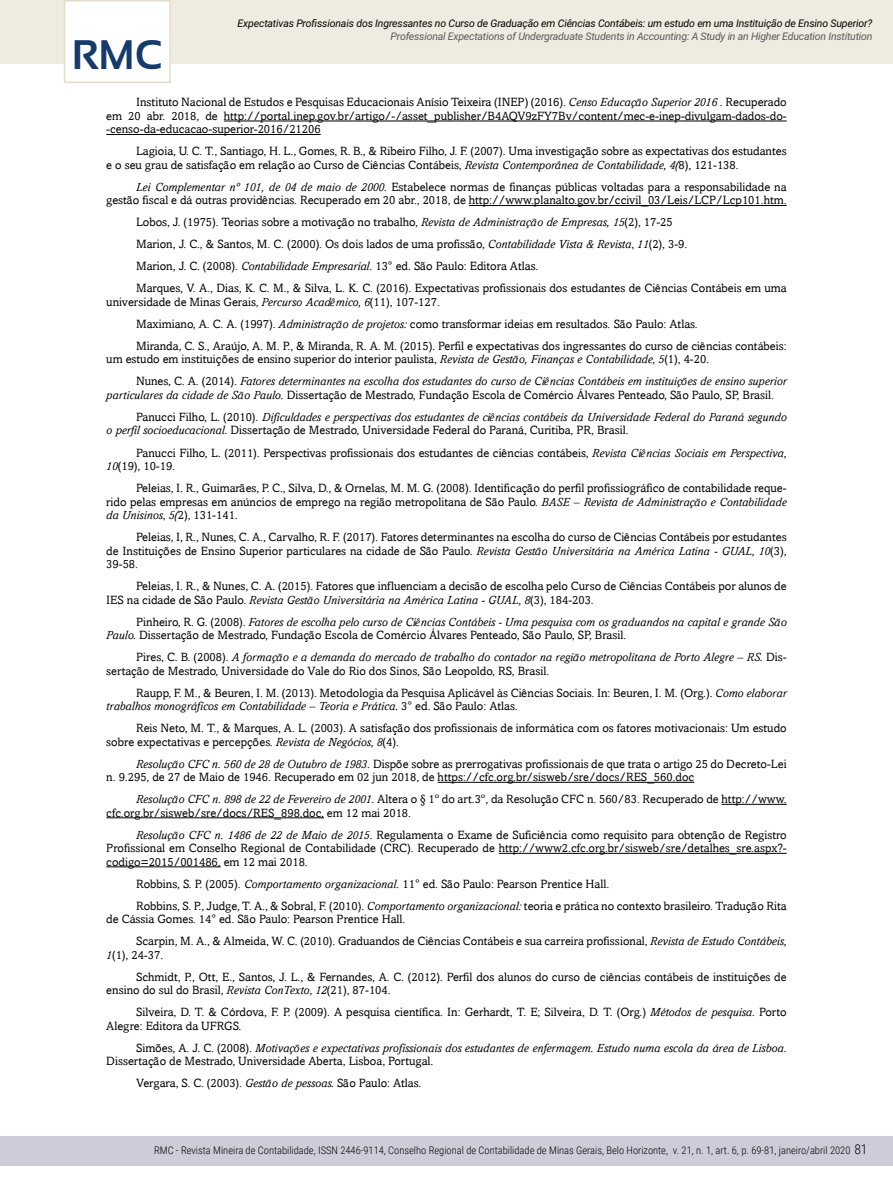
<style>
.page{position:relative;width:893px;height:1191px;background:#fff}
.page>*{position:absolute;margin:0;border:0;box-sizing:border-box;transform-origin:0 0}
.t1{font:700 41.25px "Sansation";color:#143b6b}
.t2{font:300 13.5px "Roboto Condensed";color:#000}
.t3{font:12px/13.5px "Amasis";color:#000}
.t4{font:italic 12px/22px "Amasis";color:#000}
.t5{font:300 10.5px "Roboto Condensed";color:#000}
.t6{font:italic 10.5px "Roboto";letter-spacing:-.015em;color:#000}
.t7{font:italic 10.5px "Roboto";letter-spacing:-.02em;color:#58595b}
.s1{font-style:italic}
.s2{font-style:normal}
.s3{font-family:"Times New Roman"}
</style>
<div class="page">
<div style="left:0;top:1135px;width:893px;height:30px;background:#cdcdda"></div>
<div style="left:0;top:0;width:893px;height:64px;background:#efebe1"></div>
<div style="left:64px;top:0;width:107px;height:83px;background:#fff;border:2px solid #e4dcca"></div>
<hr style="left:224px;top:121px;width:563px;height:1px;background:#000">
<hr style="left:106px;top:134px;width:215px;height:1px;background:#000">
<hr style="left:469px;top:205px;width:318px;height:1px;background:#000">
<hr style="left:438px;top:782px;width:256px;height:1px;background:#000">
<hr style="left:721px;top:804px;width:66px;height:1px;background:#000">
<hr style="left:106px;top:817px;width:218px;height:1px;background:#000">
<hr style="left:499px;top:853px;width:288px;height:1px;background:#000">
<hr style="left:106px;top:866px;width:115px;height:1px;background:#000">
<p class="t6" style="left:238px;top:16px;width:636px">Expectativas Profissionais dos Ingressantes no Curso de Graduação em Ciências Contábeis: um estudo em uma Instituição de Ensino Superior?</p>
<p class="t7" style="left:391px;top:29px;width:483px">Professional Expectations of Undergraduate Students in Accounting: A Study in an Higher Education Institution</p>
<h1 class="t1" style="left:72px;top:32px;width:92px">RMC</h1>
<p class="t3" style="left:106px;top:95px;width:682px;text-align:justify;text-indent:30px">Instituto Nacional de Estudos e Pesquisas Educacionais Anísio Teixeira (INEP) (2016). <span class="s1">Censo Educação Superior 2016 .</span> Recuperado em 20 abr. 2018, de http://portal.inep.gov.br/artigo/-/asset_publisher/B4AQV9zFY7Bv/content/mec-e-inep-divulgam-dados-do--censo-da-educacao-superior-2016/21206</p>
<p class="t3" style="left:106px;top:144px;width:682px;text-indent:30px">Lagioia, U. C. T., Santiago, H. L., Gomes, R. B., &amp; Ribeiro Filho, J. F. (2007). Uma investigação sobre as expectativas dos estudantes e o seu grau de satisfação em relação ao Curso de Ciências Contábeis, <span class="s1">Revista Contemporânea de Contabilidade, 4(</span>8), 121-138.</p>
<p class="t3" style="left:106px;top:180px;width:682px;text-align:right"><span class="s1">Lei Complementar nº 101, de 04 de maio de 2000.</span> Estabelece normas de finanças públicas voltadas para a responsabilidade na gestão fiscal e dá outras providências. Recuperado em 20 abr., 2018, de http://www.planalto.gov.br/ccivil_03/Leis/LCP/Lcp101.htm.</p>
<p class="t3" style="left:136px;top:211px;width:652px;line-height:22px">Lobos, J. (1975). Teorias sobre a motivação no trabalho, <span class="s1">Revista de Administração de Empresas, 15</span>(2), 17-25<br>Marion, J. C., &amp; Santos, M. C. (2000). Os dois lados de uma profissão, <span class="s1">Contabilidade Vista &amp; Revista</span>, <span class="s1">11</span>(2), 3-9.<br>Marion, J. C. (2008). <span class="s1">Contabilidade Empresarial.</span> 13° ed. São Paulo: Editora Atlas.<br>Marques, V. A., Dias, K. C. M., &amp; Silva, L. K. C. (2016). Expectativas profissionais dos estudantes de Ciências Contábeis em uma</p>
<p class="t3" style="left:136px;top:291px;width:652px;line-height:22px;text-indent:-30px">universidade de Minas Gerais, <span class="s1">Percurso Acadêmico, 6</span>(11), 107-127.<br>Maximiano, A. C. A. (1997). <span class="s1">Administração de projetos:</span> como transformar ideias em resultados. São Paulo: Atlas.<br>Miranda, C. S., Araújo, A. M. P., &amp; Miranda, R. A. M. (2015). Perfil e expectativas dos ingressantes do curso de ciências contábeis:</p>
<p class="t4" style="left:136px;top:348px;width:652px;text-indent:-30px"><span class="s2">um estudo em instituições de ensino superior do interior paulista,</span> Revista de Gestão, Finanças e Contabilidade, 5<span class="s2">(1), 4-20.<br>Nunes, C. A. (2014).</span> Fatores determinantes na escolha dos estudantes do curso de Ciências Contábeis em instituições de ensino superior</p>
<p class="t4" style="left:136px;top:384px;width:652px;text-indent:-30px">particulares da cidade de São Paulo. <span class="s2">Dissertação de Mestrado, Fundação Escola de Comércio Álvares Penteado, São Paulo, SP, Brasil.<br>Panucci Filho, L. (2010).</span> Dificuldades e perspectivas dos estudantes de ciências contábeis da Universidade Federal do Paraná segundo</p>
<p class="t3" style="left:136px;top:419px;width:652px;line-height:22px;text-indent:-30px"><span class="s1">o perfil socioeducacional.</span> Dissertação de Mestrado, Universidade Federal do Paraná, Curitiba, PR, Brasil.<br>Panucci Filho, L. (2011). Perspectivas profissionais dos estudantes de ciências contábeis, <span class="s1">Revista Ciências Sociais em Perspectiva,</span></p>
<p class="t3" style="left:136px;top:455px;width:652px;line-height:22px;text-indent:-30px"><span class="s1">10</span>(19), 10-19.<br>Peleias, I. R., Guimarães, P. C., Silva, D., &amp; Ornelas, M. M. G. (2008). Identificação do perfil profissiográfico de contabilidade reque-</p>
<p class="t3" style="left:106px;top:494px;width:682px">rido pelas empresas em anúncios de emprego na região metropolitana de São Paulo. <span class="s1">BASE – Revista de Administração e Contabilidade da Unisinos</span>, <span class="s1">5(</span>2), 131-141.</p>
<p class="t3" style="left:106px;top:530px;width:682px;text-align:justify;text-indent:30px">Peleias, I, R., Nunes, C. A., Carvalho, R. F. (2017). Fatores determinantes na escolha do curso de Ciências Contábeis por estudantes de Instituições de Ensino Superior particulares na cidade de São Paulo. <span class="s1">Revista Gestão Universitária na América Latina - GUAL, 10</span>(3), 39-58.</p>
<p class="t3" style="left:106px;top:579px;width:682px;text-indent:30px">Peleias, I. R., &amp; Nunes, C. A. (2015). Fatores que influenciam a decisão de escolha pelo Curso de Ciências Contábeis por alunos de<br>IES na cidade de São Paulo. <span class="s1">Revista Gestão Universitária na América Latina - GUAL, 8</span>(3), 184-203.</p>
<p class="t3" style="left:106px;top:614px;width:682px;text-indent:30px">Pinheiro, R. G. (2008). <span class="s1">Fatores de escolha pelo curso de Ciências Contábeis - Uma pesquisa com os graduandos na capital e grande São<br>Paulo.</span> Dissertação de Mestrado, Fundação Escola de Comércio Álvares Penteado, São Paulo, SP, Brasil.</p>
<p class="t3" style="left:106px;top:650px;width:682px;text-indent:30px">Pires, C. B. (2008). <span class="s1">A formação e a demanda do mercado de trabalho do contador na região metropolitana de Porto Alegre – RS.</span> Dis&shy;sertação de Mestrado, Universidade do Vale do Rio dos Sinos, São Leopoldo, RS, Brasil.</p>
<p class="t3" style="left:106px;top:685px;width:682px;text-indent:30px">Raupp, F. M., &amp; Beuren, I. M. (2013). Metodologia da Pesquisa Aplicável às Ciências Sociais. In: Beuren, I. M. (Org.). <span class="s1">Como elaborar trabalhos monográficos em Contabilidade – Teoria e Prática.</span> 3° ed. São Paulo: Atlas.</p>
<p class="t3" style="left:106px;top:721px;width:682px;text-indent:30px">Reis Neto, M. T., &amp; Marques, A. L. (2003). A satisfação dos profissionais de informática com os fatores motivacionais: Um estudo sobre expectativas e percepções. <span class="s1">Revista de Negócios, 8</span>(4).</p>
<p class="t3" style="left:106px;top:756px;width:682px;text-indent:30px"><span class="s1">Resolução CFC n. 560 de 28 de Outubro de 1983.</span> Dispõe sobre as prerrogativas profissionais de que trata o artigo 25 do Decreto-Lei n. 9.295, de 27 de Maio de 1946. Recuperado em 02 jun 2018, de https://cfc.org.br/sisweb/sre/docs/RES_560.doc</p>
<p class="t3" style="left:106px;top:792px;width:682px;text-indent:30px"><span class="s1">Resolução CFC n. 898 de 22 de Fevereiro de 2001.</span> Altera o § 1º do art.3º, da Resolução CFC n. 560/83. Recuperado de http://www. cfc.org.br/sisweb/sre/docs/RES_898.doc, em 12 mai 2018.</p>
<p class="t3" style="left:106px;top:827px;width:682px;text-align:justify;text-indent:30px"><span class="s1">Resolução CFC n. 1486 de 22 de Maio de 2015.</span> Regulamenta o Exame de Suficiência como requisito para obtenção de Registro Profissional em Conselho Regional de Contabilidade (CRC). Recuperado de http://www2.cfc.org.br/sisweb/sre/detalhes_sre.aspx?- codigo=2015/001486, em 12 mai 2018.</p>
<p class="t3" style="left:136px;top:872px;width:652px;line-height:22px">Robbins, S. P. (2005). <span class="s1">Comportamento organizacional.</span> 11° ed. São Paulo: Pearson Prentice Hall.<br>Robbins, S. P., Judge, T. A., &amp; Sobral, F. (2010). <span class="s1">Comportamento organizacional:</span> teoria e prática no contexto brasileiro. Tradução Rita</p>
<p class="t3" style="left:136px;top:908px;width:652px;line-height:22px;text-indent:-30px">de Cássia Gomes. 14° ed. São Paulo: Pearson Prentice Hall.<br>Scarpin, M. A., &amp; Almeida, W. C. (2010). Graduandos de Ciências Contábeis e sua carreira profissional, <span class="s1">Revista de Estudo Contábeis,</span></p>
<p class="t3" style="left:136px;top:943px;width:652px;line-height:22px;text-indent:-30px"><span class="s1">1</span>(1), 24<span class="s3">‐</span>37.<br>Schmidt, P., Ott, E., Santos, J. L., &amp; Fernandes, A. C. (2012). Perfil dos alunos do curso de ciências contábeis de instituições de</p>
<p class="t3" style="left:136px;top:979px;width:652px;line-height:22px;text-indent:-30px">ensino do sul do Brasil, <span class="s1">Revista ConTexto</span>, <span class="s1">12</span>(21), 87-104.<br>Silveira, D. T. &amp; Córdova, F. P. (2009). A pesquisa científica. In: Gerhardt, T. E; Silveira, D. T. (Org.) <span class="s1">Métodos de pesquisa.</span> Porto</p>
<p class="t4" style="left:136px;top:1014px;width:652px;text-indent:-30px"><span class="s2">Alegre: Editora da UFRGS.<br>Simões, A. J. C. (2008).</span> Motivações e expectativas profissionais dos estudantes de enfermagem. Estudo numa escola da área de Lisboa.</p>
<p class="t3" style="left:136px;top:1050px;width:299px;line-height:22px;text-indent:-30px">Dissertação de Mestrado, Universidade Aberta, Lisboa, Portugal.<br>Vergara, S. C. (2003). <span class="s1">Gestão de pessoas.</span> São Paulo: Atlas.</p>
<p class="t2" style="left:854px;top:1140px;width:15px">81</p>
<p class="t5" style="left:154px;top:1143px;width:698px">RMC - Revista Mineira de Contabilidade, ISSN 2446-9114, Conselho Regional de Contabilidade de Minas Gerais, Belo Horizonte, v. 21, n. 1, art. 6, p. 69-81, janeiro/abril 2020</p>
</div>
